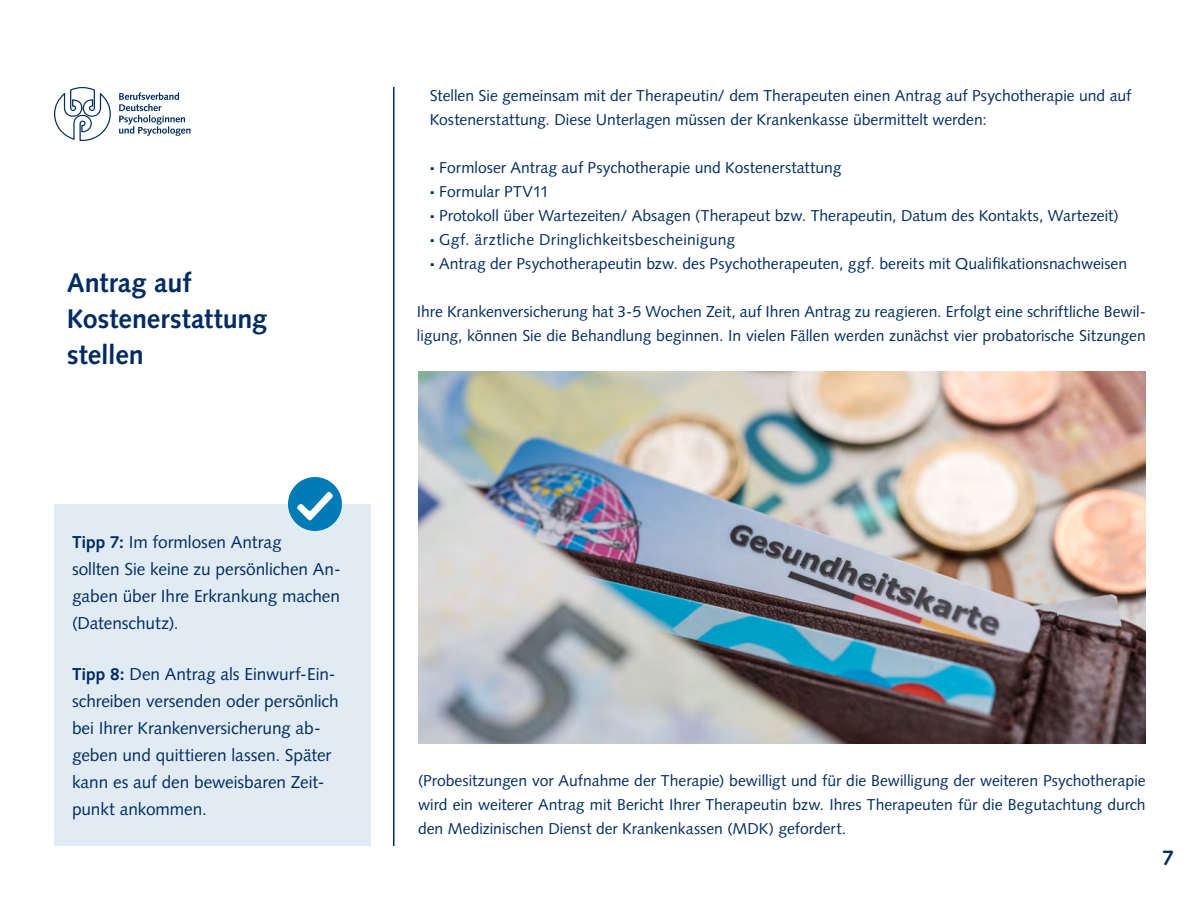
<style>
.page{position:relative;width:1200px;height:900px;background:#fff}
.page>*{position:absolute;margin:0;border:0;box-sizing:border-box;transform-origin:0 0}
.Achtung{font:700 27px/36px "Syntax LT Std";color:#002c62}
.t1{font:700 21px "Syntax LT Std";color:#002c62}
.Fließtext{font:17.25px/27px "Syntax LT Std";letter-spacing:-.005em;color:#002c62}
.Achtung-2{font:15.75px/24px "Syntax LT Std";color:#002c62}
.Fließtext-2{font:15.75px/24px "Syntax LT Std";color:#002c62}
.s1{font-weight:700}
</style>
<div class="page">
<div style="left:54px;top:504px;width:316px;height:342px;background:#e1ebf4"></div>
<img style="left:418px;top:372px;width:728px;height:372px">
<hr style="left:393px;top:87px;width:1px;height:759px;background:#002c62">
<svg style="left:119px;top:92px;width:72px;height:44px"></svg>
<svg style="left:54px;top:87px;width:57px;height:54px"></svg>
<div style="left:288px;top:477px;width:54px;height:54px;background:#007bb6;border-radius:50%"></div>
<svg style="left:297px;top:492px;width:36px;height:29px"></svg>
<p class="Achtung" style="left:67px;top:264px;width:202px">Antrag auf<br>Kostenerstattung stellen</p>
<p class="Fließtext" style="left:72px;top:529px;width:270px"><span class="s1">Tipp 7:</span> Im formlosen Antrag<br>sollten Sie keine zu persönlichen An&shy;gaben über Ihre Erkrankung machen (Datenschutz).</p>
<p class="Fließtext" style="left:72px;top:661px;width:268px"><span class="s1">Tipp 8:</span> Den Antrag als Einwurf-Ein&shy;schreiben versenden oder persönlich bei Ihrer Krankenversicherung ab&shy;geben und quittieren lassen. Später kann es auf den beweisbaren Zeit&shy;punkt ankommen.</p>
<p class="Achtung-2" style="left:430px;top:84px;width:703px">Stellen Sie gemeinsam mit der Therapeutin/ dem Therapeuten einen Antrag auf Psychotherapie und auf<br>Kostenerstattung. Diese Unterlagen müssen der Krankenkasse übermittelt werden:</p>
<p class="Achtung-2" style="left:430px;top:156px;width:699px"><sup>.</sup> Formloser Antrag auf Psychotherapie und Kostenerstattung<br><sup>.</sup> Formular PTV11<br><sup>.</sup> Protokoll über Wartezeiten/ Absagen (Therapeut bzw. Therapeutin, Datum des Kontakts, Wartezeit) <sup>.</sup> Ggf. ärztliche Dringlichkeitsbescheinigung<br><sup>.</sup> Antrag der Psychotherapeutin bzw. des Psychotherapeuten, ggf. bereits mit Qualifikationsnachweisen</p>
<p class="Fließtext-2" style="left:417px;top:300px;width:731px">Ihre Krankenversicherung hat 3-5 Wochen Zeit, auf Ihren Antrag zu reagieren. Erfolgt eine schriftliche Bewil&shy;ligung, können Sie die Behandlung beginnen. In vielen Fällen werden zunächst vier probatorische Sitzungen</p>
<p class="Fließtext-2" style="left:418px;top:768px;width:729px;text-align:justify">(Probesitzungen vor Aufnahme der Therapie) bewilligt und für die Bewilligung der weiteren Psychotherapie wird ein weiterer Antrag mit Bericht Ihrer Therapeutin bzw. Ihres Therapeuten für die Begutachtung durch den Medizinischen Dienst der Krankenkassen (MDK) gefordert.</p>
<h2 class="t1" style="left:1162px;top:845px;width:13px">7</h2>
</div>
